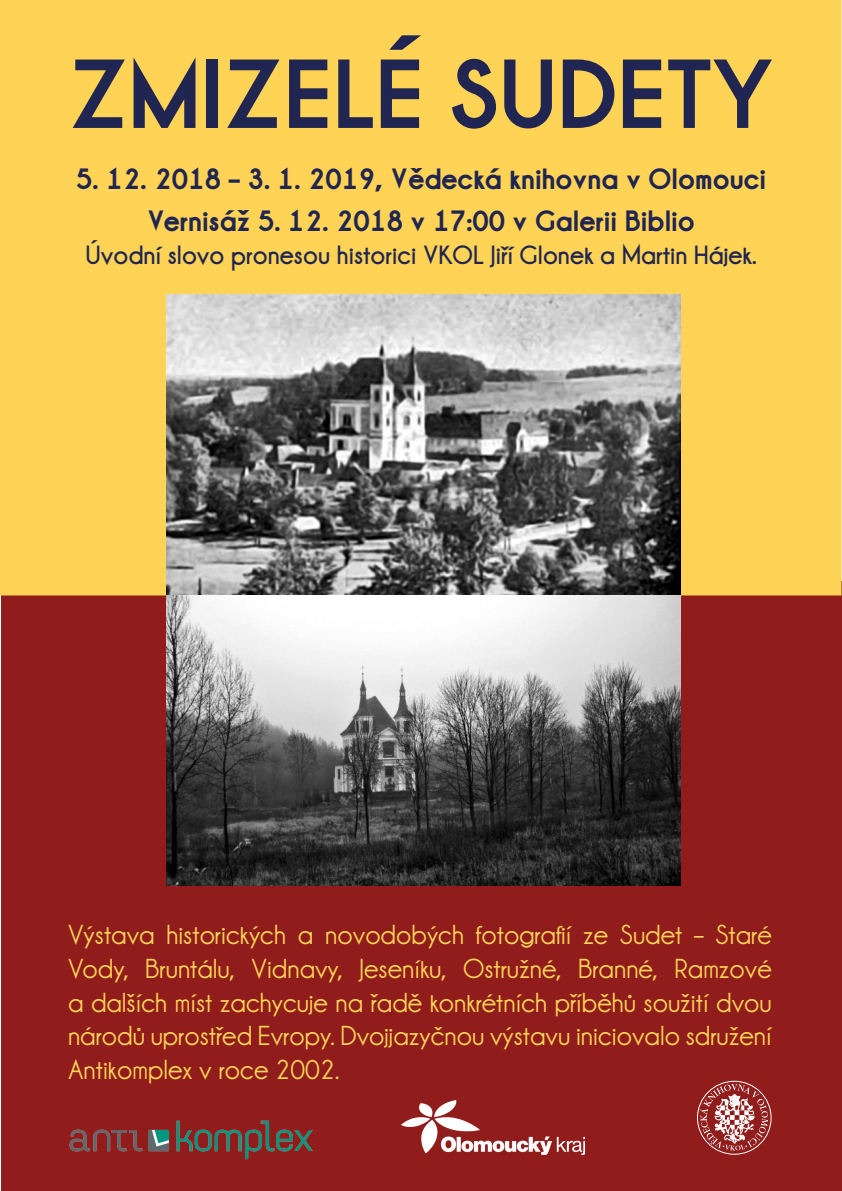
<style>
.page{position:relative;width:842px;height:1191px;background:#fff}
.page>*{position:absolute;margin:0;border:0;box-sizing:border-box;transform-origin:0 0}
.t1{font:700 100px "Champagne&Limousines Thick";color:#202551}
.t2{font:700 30px "Champagne&Limousines Thick";color:#202551}
.t3{font:700 28px/33.6px "Champagne&Limousines";color:#fed356;text-align:justify}
.t4{font:27px "Champagne&Limousines Thick";color:#202551}
</style>
<div class="page">
<div style="left:0;top:581px;width:841px;height:610px;background:#901d1c"></div>
<div style="left:0;top:0;width:841px;height:595px;background:#fed356"></div>
<img style="left:166px;top:295px;width:514px;height:300px">
<img style="left:166px;top:595px;width:514px;height:290px">
<img style="left:69px;top:1120px;width:244px;height:40px">
<div style="left:697px;top:1081px;width:74px;height:73px;border:1px solid #fff;border-radius:50%"></div>
<svg style="left:700px;top:1084px;width:68px;height:66px"></svg>
<img style="left:401px;top:1100px;width:183px;height:55px">
<p class="t1" style="left:69px;top:34px;width:706px">ZMIZELÉ SUDETY</p>
<p class="t2" style="left:76px;top:161px;width:692px">5. 12. 2018 – 3. 1. 2019, Vědecká knihovna v Olomouci</p>
<p class="t2" style="left:147px;top:203px;width:549px">Vernisáž 5. 12. 2018 v 17:00 v Galerii Biblio</p>
<p class="t4" style="left:85px;top:239px;width:673px">Úvodní slovo pronesou historici VKOL Jiří Glonek a Martin Hájek.</p>
<p class="t3" style="left:68px;top:918px;width:705px">Výstava historických a novodobých fotografií ze Sudet – Staré Vody, Bruntálu, Vidnavy, Jeseníku, Ostružné, Branné, Ramzové a dalších míst zachycuje na řadě konkrétních příběhů soužití dvou národů uprostřed Evropy. Dvojjazyčnou výstavu iniciovalo sdružení Antikomplex v roce 2002.</p>
</div>
